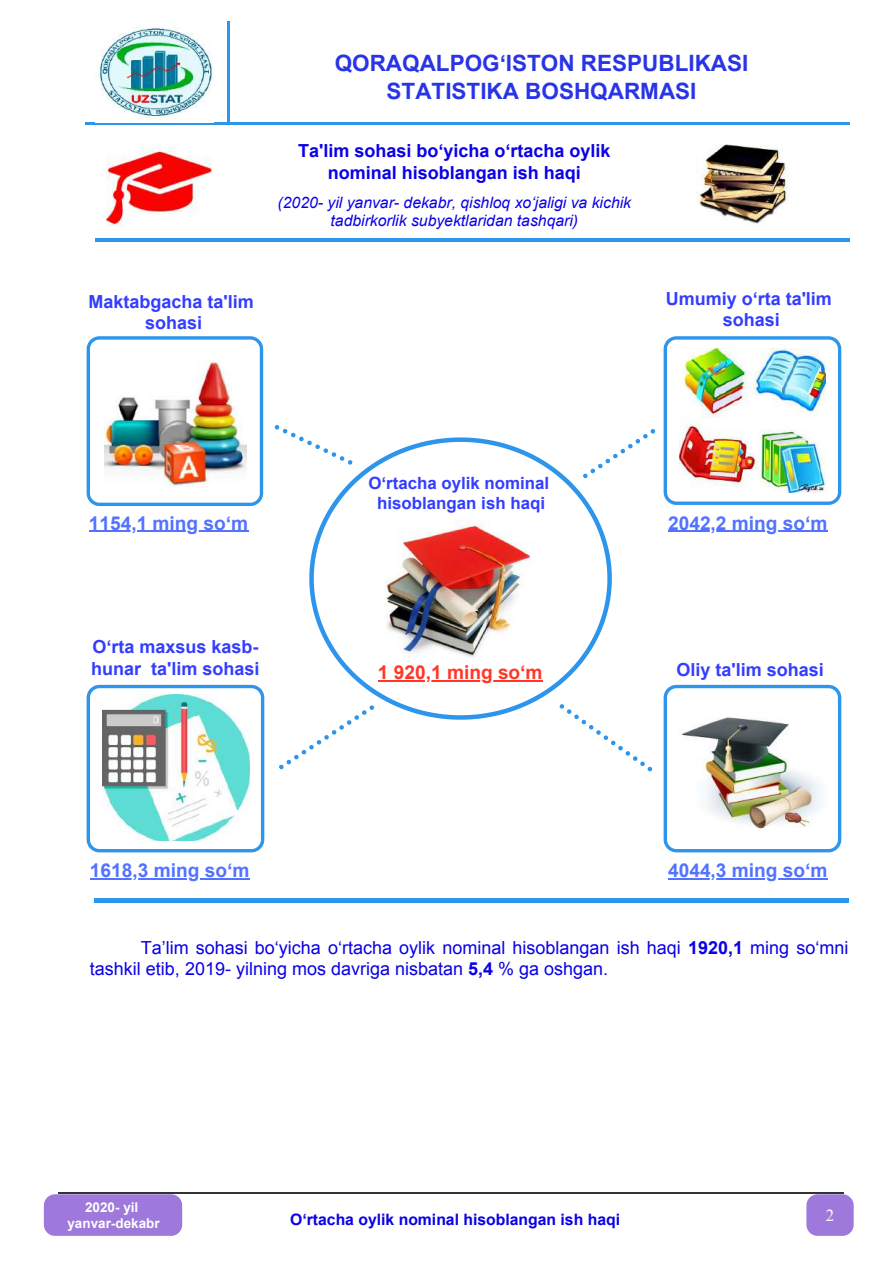
<style>
.page{position:relative;width:893px;height:1262px;background:#fff}
.page>*{position:absolute;margin:0;border:0;box-sizing:border-box;transform-origin:0 0}
.t1{font:700 22.5px/28px "Arial";color:#2934e6;text-align:center}
.t2{font:700 19.05px "Arial";color:#5272ff}
.t3{font:700 19.05px "Arial";color:#ff3728}
.t4{font:18px/21.3px "Arial";color:#0a00e7}
.t5{font:700 18px/21.3px "Arial";color:#333dff;text-align:center}
.t6{font:700 18px/21.3px "Arial";color:#0a00e7;text-align:center}
.t7{font:700 16.8px/20.2px "Arial";color:#333dff;text-align:center}
.t8{font:16.8px "Times New Roman";color:#fdffff}
.t9{font:italic 15.75px/18px "Arial";color:#0a00e7;text-align:center}
.t10{font:700 15.75px "Arial";color:#0a00e7}
.t11{font:700 13.5px/15.8px "Arial";color:#fff;text-align:center}
.s1{font-weight:700}
</style>
<div class="page">
<hr style="left:85px;top:123px;width:765px;height:2px;background:#2d95ec">
<hr style="left:227px;top:21px;width:2px;height:102px;background:#2d95ec">
<img style="left:96px;top:27px;width:117px;height:92px">
<hr style="left:58px;top:1191px;width:785px;height:2px;background:#333">
<div style="left:44px;top:1194px;width:138px;height:41px;background:#9e79db"></div>
<svg style="left:806px;top:1194px;width:47px;height:41px;background:#a380dd"></svg>
<img style="left:696px;top:144px;width:93px;height:80px">
<img style="left:107px;top:145px;width:105px;height:82px">
<hr style="left:96px;top:238px;width:754px;height:4px;background:#2d95ec">
<svg style="left:309px;top:437px;width:302px;height:282px"></svg>
<svg style="left:87px;top:336px;width:176px;height:170px"></svg>
<svg style="left:663px;top:336px;width:178px;height:169px"></svg>
<svg style="left:87px;top:685px;width:177px;height:167px"></svg>
<svg style="left:663px;top:685px;width:178px;height:167px"></svg>
<div style="left:94px;top:898px;width:755px;height:5px;background:#2d95ec"></div>
<svg style="left:275px;top:425px;width:77px;height:39px"></svg>
<svg style="left:279px;top:705px;width:95px;height:64px"></svg>
<svg style="left:583px;top:429px;width:72px;height:49px"></svg>
<svg style="left:559px;top:704px;width:93px;height:67px"></svg>
<img style="left:673px;top:700px;width:159px;height:135px">
<img style="left:102px;top:695px;width:148px;height:145px">
<img style="left:105px;top:350px;width:141px;height:141px">
<img style="left:679px;top:348px;width:146px;height:144px">
<img style="left:374px;top:519px;width:173px;height:139px">
<hr style="left:378px;top:680px;width:164px;height:1px;background:#ff3728">
<hr style="left:89px;top:531px;width:159px;height:1px;background:#5272ff">
<hr style="left:668px;top:531px;width:159px;height:1px;background:#5272ff">
<hr style="left:90px;top:878px;width:159px;height:1px;background:#5272ff">
<hr style="left:668px;top:878px;width:159px;height:1px;background:#5272ff">
<p class="t1" style="left:335px;top:50px;width:415px">QORAQALPOG‘ISTON RESPUBLIKASI<br>STATISTIKA BOSHQARMASI</p>
<p class="t6" style="left:298px;top:141px;width:314px">Ta'lim sohasi bo‘yicha o‘rtacha oylik nominal hisoblangan ish haqi</p>
<p class="t9" style="left:277px;top:194px;width:355px">(2020- yil yanvar- dekabr, qishloq xo‘jaligi va kichik tadbirkorlik subyektlaridan tashqari)</p>
<p class="t5" style="left:89px;top:292px;width:167px">Maktabgacha ta'lim sohasi</p>
<p class="t5" style="left:665px;top:288px;width:168px">Umumiy o‘rta ta'lim sohasi</p>
<p class="t7" style="left:368px;top:473px;width:182px">O‘rtacha oylik nominal hisoblangan ish haqi</p>
<p class="t2" style="left:89px;top:510px;width:161px">1154,1 ming so‘m</p>
<p class="t2" style="left:668px;top:510px;width:161px">2042,2 ming so‘m</p>
<p class="t5" style="left:91px;top:637px;width:170px;text-align:left">O‘rta maxsus kasb&shy;hunar ta'lim sohasi</p>
<p class="t3" style="left:378px;top:660px;width:166px">1 920,1 ming so‘m</p>
<p class="t5" style="left:676px;top:659px;width:149px">Oliy ta'lim sohasi</p>
<p class="t2" style="left:90px;top:857px;width:161px">1618,3 ming so‘m</p>
<p class="t2" style="left:668px;top:857px;width:161px">4044,3 ming so‘m</p>
<p class="t4" style="left:90px;top:936px;width:760px;text-indent:51px">Ta’lim sohasi bo‘yicha o‘rtacha oylik nominal hisoblangan ish haqi <span class="s1">1920,1</span> ming so‘mni tashkil etib, 2019- yilning mos davriga nisbatan <span class="s1">5,4</span> % ga oshgan.</p>
<p class="t11" style="left:67px;top:1200px;width:94px">2020- yil yanvar-dekabr</p>
<p class="t10" style="left:290px;top:1208px;width:331px">O‘rtacha oylik nominal hisoblangan ish haqi</p>
<p class="t8" style="left:825px;top:1204px;width:10px">2</p>
</div>
